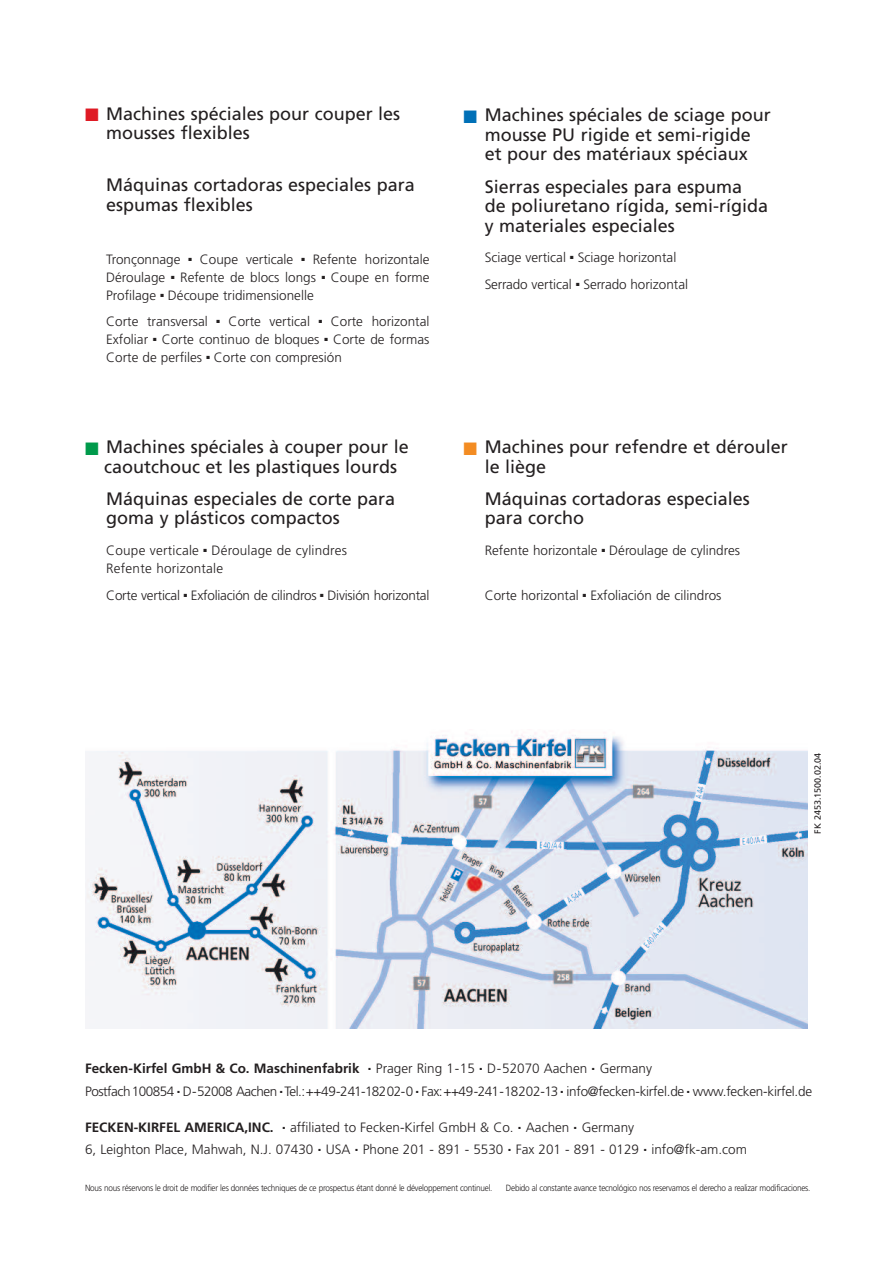
<style>
.page{position:relative;width:893px;height:1263px;background:#fff}
.page>*{position:absolute;margin:0;border:0;box-sizing:border-box;transform-origin:0 0}
.t1{font:18px/19.5px "Frutiger";color:#231f20}
.t2{font:300 13.5px/18px "Frutiger";color:#231f20}
.t3{font:700 13.5px "Frutiger";color:#231f20}
.t4{font:300 9px "Frutiger";letter-spacing:-.03em;color:#231f20;scale:.91 1}
.t5{font:9px "Frutiger";color:#231f20}
.s1{color:#df1a24}
.s2{color:#009a4b}
.s3{color:#0070b7}
.s4{color:#f38c22}
</style>
<div class="page">
<img style="left:85px;top:731px;width:723px;height:297px">
<h1 class="t1" style="left:106px;top:105px;width:295px;text-indent:-21px"><span class="s1">■</span> Machines spéciales pour couper les mousses flexibles</h1>
<h1 class="t1" style="left:106px;top:176px;width:310px">Máquinas cortadoras especiales para espumas flexibles</h1>
<p class="t2" style="left:106px;top:251px;width:325px;text-align:justify;text-indent:195px">■ Refente horizontale Déroulage ■ Refente de blocs longs ■ Coupe en forme Profilage ■ Découpe tridimensionelle</p>
<p class="t2" style="left:106px;top:314px;width:103px">Corte transversal</p>
<p class="t2" style="left:217px;top:314px;width:95px">■ Corte vertical</p>
<p class="t2" style="left:106px;top:251px;width:76px">Tronçonnage</p>
<p class="t2" style="left:188px;top:251px;width:106px">■ Coupe verticale</p>
<p class="t2" style="left:106px;top:314px;width:325px;text-align:justify;text-indent:212px">■ Corte horizontal Exfoliar ■ Corte continuo de bloques ■ Corte de formas Corte de perfiles ■ Corte con compresión</p>
<h1 class="t1" style="left:85px;top:438px;width:325px;text-align:center"><span class="s2">■</span> Machines spéciales à couper pour le caoutchouc et les plastiques lourds</h1>
<h1 class="t1" style="left:106px;top:490px;width:291px">Máquinas especiales de corte para goma y plásticos compactos</h1>
<p class="t2" style="left:106px;top:542px;width:242px">Coupe verticale ■ Déroulage de cylindres<br>Refente horizontale</p>
<p class="t2" style="left:106px;top:587px;width:325px">Corte vertical ■ Exfoliación de cilindros ■ División horizontal</p>
<h1 class="t1" style="left:463px;top:107px;width:309px;text-align:center"><span class="s3">■</span> Machines spéciales de sciage pour mousse PU rigide et semi-rigide<br>et pour des matériaux spéciaux</h1>
<h1 class="t1" style="left:485px;top:178px;width:285px">Sierras especiales para espuma<br>de poliuretano rígida, semi-rígida y materiales especiales</h1>
<p class="t2" style="left:485px;top:245px;width:205px;line-height:26.5px">Sciage vertical ■ Sciage horizontal<br>Serrado vertical ■ Serrado horizontal</p>
<h1 class="t1" style="left:485px;top:438px;width:304px;text-indent:-21px"><span class="s4">■</span> Machines pour refendre et dérouler le liège</h1>
<h1 class="t1" style="left:485px;top:490px;width:267px">Máquinas cortadoras especiales para corcho</h1>
<p class="t2" style="left:485px;top:542px;width:257px">Refente horizontale ■ Déroulage de cylindres</p>
<p class="t2" style="left:485px;top:587px;width:238px">Corte horizontal ■ Exfoliación de cilindros</p>
<p class="t5" style="left:814px;top:833px;width:82px;rotate:-90deg">FK 2453.1500.02.04</p>
<p class="t3" style="left:85px;top:1063px;width:276px">Fecken-Kirfel GmbH &amp; Co. Maschinenfabrik</p>
<p class="t2" style="left:85px;top:1058px;width:729px;line-height:22.5px;text-indent:283px">■ Prager Ring 1-15 ■ D-52070 Aachen ■ Germany<br>Postfach100854 ■ D-52008 Aachen ■ Tel.:++49-241-18202-0 ■ Fax:++49-241-18202-13 ■ info@fecken-kirfel.de ■ www.fecken-kirfel.de</p>
<p class="t3" style="left:85px;top:1121px;width:190px">FECKEN-KIRFEL AMERICA,INC.</p>
<p class="t2" style="left:85px;top:1117px;width:663px;line-height:22.5px;text-indent:198px">■ affiliated to Fecken-Kirfel GmbH &amp; Co. ■ Aachen ■ Germany<br>6, Leighton Place, Mahwah, N.J. 07430 ■ USA ■ Phone 201 - 891 - 5530 ■ Fax 201 - 891 - 0129 ■ info@fk-am.com</p>
<p class="t4" style="left:85px;top:1184px;width:449px">Nous nous réservons le droit de modifier les données techniques de ce prospectus étant donné le développement continuel.</p>
<p class="t4" style="left:506px;top:1184px;width:336px">Debido al constante avance tecnológico nos reservamos el derecho a realizar modificaciones.</p>
</div>
